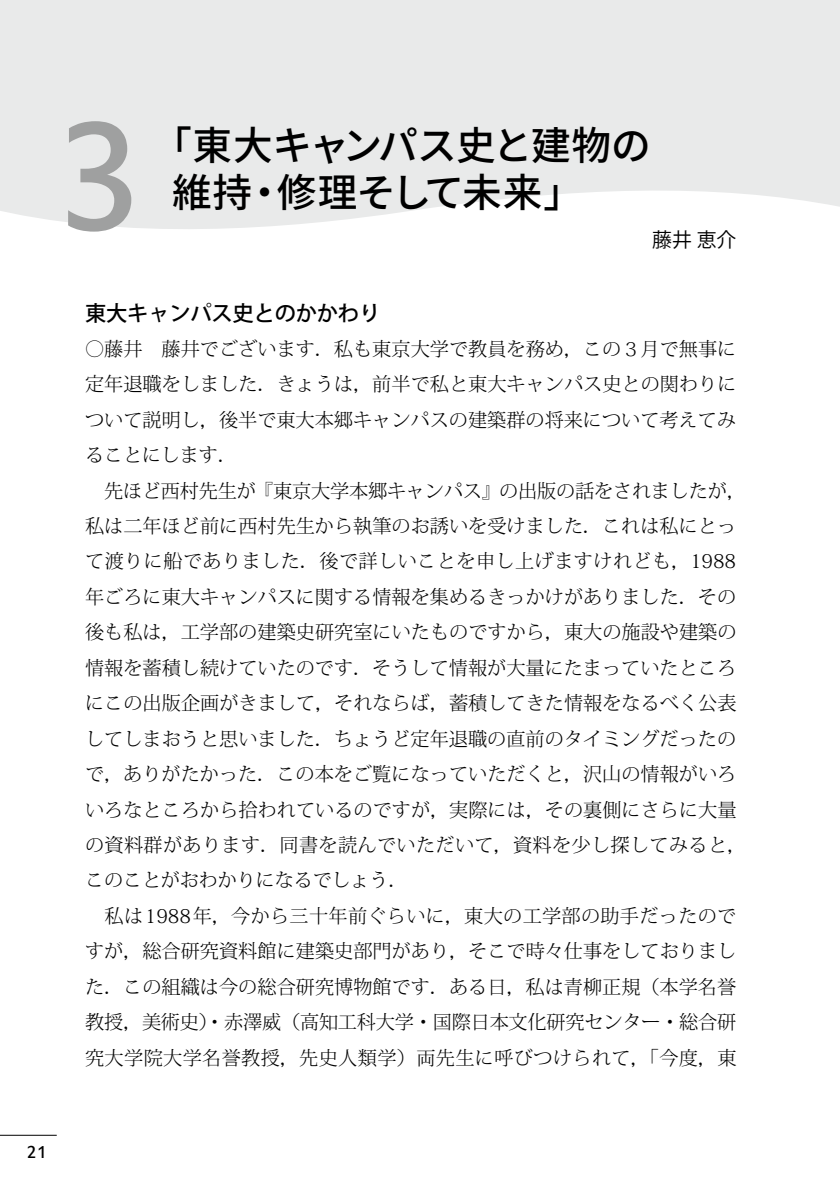
<style>
.page{position:relative;width:840px;height:1191px;background:#fff}
.page>*{position:absolute;margin:0;border:0;box-sizing:border-box;transform-origin:0 0}
.t1{font:170px "Estrangelo Edessa";color:#9fa0a0}
.t2{font:500 39.6px "Source Han Sans";letter-spacing:-.025em;color:#000}
.t3{font:500 21.2px "Koz Go Pr 6 N";letter-spacing:-.01em;color:#000}
.t4{font:19.8px "Koz Go Pr 6 N";color:#000}
.t5{font:300 19.2px/35.4px "Koz Min Pr 6 N";color:#000}
.t6{font:19.2px "Estrangelo Edessa";color:#000}
</style>
<div class="page">
<hr style="left:0;top:1135px;width:57px;height:1px;background:#000">
<svg style="left:0;top:0;width:839px;height:229px;background:#eaebeb"></svg>
<h1 class="t1" style="left:57px;top:93px;width:87px">3</h1>
<h2 class="t2" style="left:152px;top:123px;width:499px">「東大キャンパス史と建物の</h2>
<h2 class="t2" style="left:172px;top:170px;width:412px">維持・修理そして未来」</h2>
<p class="t4" style="left:652px;top:228px;width:85px">藤井 恵介</p>
<p class="t3" style="left:85px;top:301px;width:296px">東大キャンパス史とのかかわり</p>
<p class="t5" style="left:85px;top:331px;width:662px">○藤井　藤井でございます．私も東京大学で教員を務め，この３月で無事に定年退職をしました．きょうは，前半で私と東大キャンパス史との関わりについて説明し，後半で東大本郷キャンパスの建築群の将来について考えてみることにします．<br>　先ほど西村先生が『東京大学本郷キャンパス』の出版の話をされましたが，私は二年ほど前に西村先生から執筆のお誘いを受けました．これは私にとって渡りに船でありました．後で詳しいことを申し上げますけれども，1988年ごろに東大キャンパスに関する情報を集めるきっかけがありました．その後も私は，工学部の建築史研究室にいたものですから，東大の施設や建築の情報を蓄積し続けていたのです．そうして情報が大量にたまっていたところにこの出版企画がきまして，それならば，蓄積してきた情報をなるべく公表してしまおうと思いました．ちょうど定年退職の直前のタイミングだったので，ありがたかった．この本をご覧になっていただくと，沢山の情報がいろいろなところから拾われているのですが，実際には，その裏側にさらに大量の資料群があります．同書を読んでいただいて，資料を少し探してみると，このことがおわかりになるでしょう．<br>　私は1988年，今から三十年前ぐらいに，東大の工学部の助手だったのですが，総合研究資料館に建築史部門があり，そこで時々仕事をしておりました．この組織は今の総合研究博物館です．ある日，私は青柳正規（本学名誉教授，美術史）・赤澤威（高知工科大学・国際日本文化研究センター・総合研究大学院大学名誉教授，先史人類学）両先生に呼びつけられて，「今度，東</p>
<p class="t6" style="left:27px;top:1142px;width:21px">21</p>
</div>
